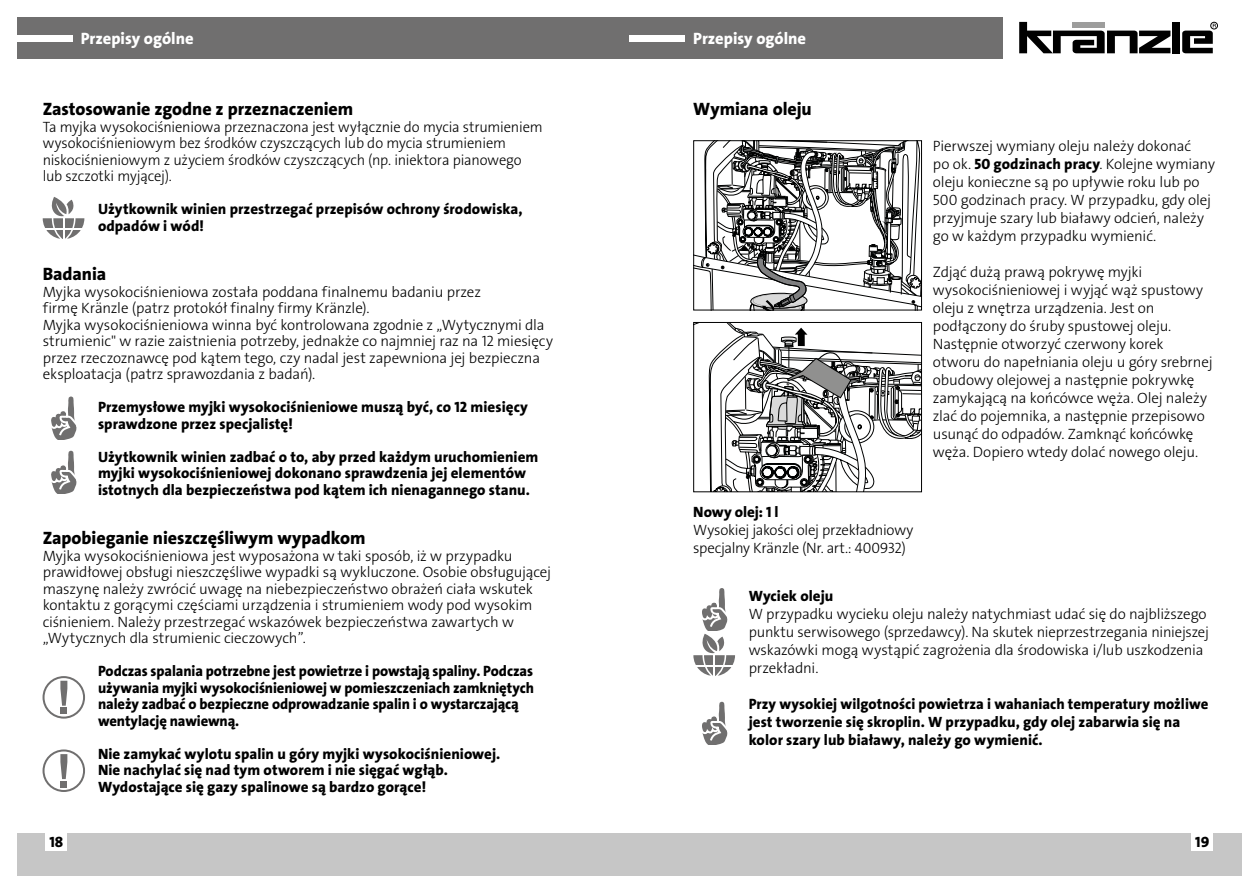
<style>
.page{position:relative;width:1259px;height:893px;background:#fff}
.page>*{position:absolute;margin:0;border:0;box-sizing:border-box;transform-origin:0 0}
.t1{font:18px "The Sans LP8 Ex Bld";letter-spacing:-.005em;color:#000}
.t2{font:16.5px "The Sans LP8 Ex Bld";color:#fff}
.t3{font:15px/18px "The Sans LP3 Lig";letter-spacing:-.01em;color:#000}
.t4{font:15px/16.5px "The Sans LP8 Ex Bld";color:#000}
.s1{font-family:"The Sans LP8 Ex Bld"}
</style>
<div class="page">
<div style="left:629px;top:833px;width:613px;height:43px;background:#c6c6c6"></div>
<div style="left:17px;top:833px;width:612px;height:43px;background:#c6c6c6"></div>
<div style="left:1191px;top:833px;width:22px;height:18px;background:#fff"></div>
<div style="left:46px;top:833px;width:21px;height:18px;background:#fff"></div>
<div style="left:17px;top:17px;width:985px;height:41px;background:#706f6f"></div>
<div style="left:17px;top:35px;width:55px;height:6px;background:#fff"></div>
<div style="left:629px;top:35px;width:56px;height:6px;background:#fff"></div>
<svg style="left:1019px;top:22px;width:151px;height:31px"></svg>
<div style="left:1172px;top:22px;width:7px;height:31px;background:#000"></div>
<div style="left:1210px;top:22px;width:7px;height:7px;border:1px solid #000;border-radius:50%"></div>
<svg style="left:1182px;top:24px;width:34px;height:29px"></svg>
<svg style="left:693px;top:588px;width:42px;height:88px"></svg>
<svg style="left:702px;top:702px;width:26px;height:42px"></svg>
<svg style="left:693px;top:140px;width:229px;height:171px"></svg>
<svg style="left:51px;top:396px;width:26px;height:43px"></svg>
<svg style="left:43px;top:197px;width:41px;height:42px"></svg>
<svg style="left:51px;top:451px;width:26px;height:42px"></svg>
<svg style="left:43px;top:676px;width:42px;height:43px"></svg>
<svg style="left:43px;top:749px;width:42px;height:43px"></svg>
<svg style="left:693px;top:322px;width:229px;height:171px"></svg>
<p class="t2" style="left:81px;top:28px;width:114px">Przepisy ogólne</p>
<p class="t2" style="left:693px;top:28px;width:114px">Przepisy ogólne</p>
<p class="t1" style="left:43px;top:98px;width:312px">Zastosowanie zgodne z przeznaczeniem</p>
<p class="t3" style="left:43px;top:119px;width:501px;line-height:16.5px">Ta myjka wysokociśnieniowa przeznaczona jest wyłącznie do mycia strumieniem wysokociśnieniowym bez środków czyszczących lub do mycia strumieniem niskociśnieniowym z użyciem środków czyszczących (np. iniektora pianowego lub szczotki myjącej).</p>
<p class="t4" style="left:98px;top:201px;width:426px">Użytkownik winien przestrzegać przepisów ochrony środowiska, odpadów i wód!</p>
<p class="t1" style="left:43px;top:263px;width:65px">Badania</p>
<p class="t3" style="left:43px;top:284px;width:512px;line-height:16.5px">Myjka wysokociśnieniowa została poddana finalnemu badaniu przez<br>firmę Kränzle (patrz protokół finalny firmy Kränzle).<br>Myjka wysokociśnieniowa winna być kontrolowana zgodnie z „Wytycznymi dla strumienic" w razie zaistnienia potrzeby, jednakże co najmniej raz na 12 miesięcy przez rzeczoznawcę pod kątem tego, czy nadal jest zapewniona jej bezpieczna eksploatacja (patrz sprawozdania z badań).</p>
<p class="t4" style="left:98px;top:399px;width:431px">Przemysłowe myjki wysokociśnieniowe muszą być, co 12 miesięcy sprawdzone przez specjalistę!</p>
<p class="t4" style="left:98px;top:449px;width:442px">Użytkownik winien zadbać o to, aby przed każdym uruchomieniem myjki wysokociśnieniowej dokonano sprawdzenia jej elementów istotnych dla bezpieczeństwa pod kątem ich nienagannego stanu.</p>
<p class="t1" style="left:43px;top:527px;width:324px">Zapobieganie nieszczęśliwym wypadkom</p>
<p class="t3" style="left:43px;top:548px;width:510px;line-height:16.5px">Myjka wysokociśnieniowa jest wyposażona w taki sposób, iż w przypadku prawidłowej obsługi nieszczęśliwe wypadki są wykluczone. Osobie obsługującej maszynę należy zwrócić uwagę na niebezpieczeństwo obrażeń ciała wskutek kontaktu z gorącymi częściami urządzenia i strumieniem wody pod wysokim ciśnieniem. Należy przestrzegać wskazówek bezpieczeństwa zawartych w „Wytycznych dla strumienic cieczowych”.</p>
<p class="t4" style="left:98px;top:663px;width:437px">Podczas spalania potrzebne jest powietrze i powstają spaliny. Podczas używania myjki wysokociśnieniowej w pomieszczeniach zamkniętych należy zadbać o bezpieczne odprowadzanie spalin i o wystarczającą wentylację nawiewną.</p>
<p class="t4" style="left:98px;top:746px;width:404px">Nie zamykać wylotu spalin u góry myjki wysokociśnieniowej.<br>Nie nachylać się nad tym otworem i nie sięgać wgłąb.<br>Wydostające się gazy spalinowe są bardzo gorące!</p>
<p class="t1" style="left:693px;top:98px;width:120px">Wymiana oleju</p>
<p class="t4" style="left:693px;top:504px;width:87px">Nowy olej: 1 l</p>
<p class="t3" style="left:693px;top:521px;width:222px">Wysokiej jakości olej przekładniowy specjalny Kränzle (Nr. art.: 400932)</p>
<p class="t3" style="left:933px;top:137px;width:283px">Pierwszej wymiany oleju należy dokonać<br>po ok. <span class="s1">50 godzinach pracy</span>. Kolejne wymiany oleju konieczne są po upływie roku lub po 500 godzinach pracy. W przypadku, gdy olej przyjmuje szary lub białawy odcień, należy go w każdym przypadku wymienić.</p>
<p class="t3" style="left:933px;top:263px;width:281px">Zdjąć dużą prawą pokrywę myjki wysokociśnieniowej i wyjąć wąż spustowy oleju z wnętrza urządzenia. Jest on podłączony do śruby spustowej oleju.<br>Następnie otworzyć czerwony korek otworu do napełniania oleju u góry srebrnej obudowy olejowej a następnie pokrywkę zamykającą na końcówce węża. Olej należy zlać do pojemnika, a następnie przepisowo usunąć do odpadów. Zamknąć końcówkę węża. Dopiero wtedy dolać nowego oleju.</p>
<p class="t4" style="left:748px;top:588px;width:86px">Wyciek oleju</p>
<p class="t3" style="left:748px;top:605px;width:462px">W przypadku wycieku oleju należy natychmiast udać się do najbliższego punktu serwisowego (sprzedawcy). Na skutek nieprzestrzegania niniejszej wskazówki mogą wystąpić zagrożenia dla środowiska i/lub uszkodzenia przekładni.</p>
<p class="t4" style="left:748px;top:695px;width:461px;line-height:18px">Przy wysokiej wilgotności powietrza i wahaniach temperatury możliwe jest tworzenie się skroplin. W przypadku, gdy olej zabarwia się na kolor szary lub białawy, należy go wymienić.</p>
<p class="t4" style="left:49px;top:834px;width:15px">18</p>
<p class="t4" style="left:1195px;top:834px;width:16px">19</p>
</div>
